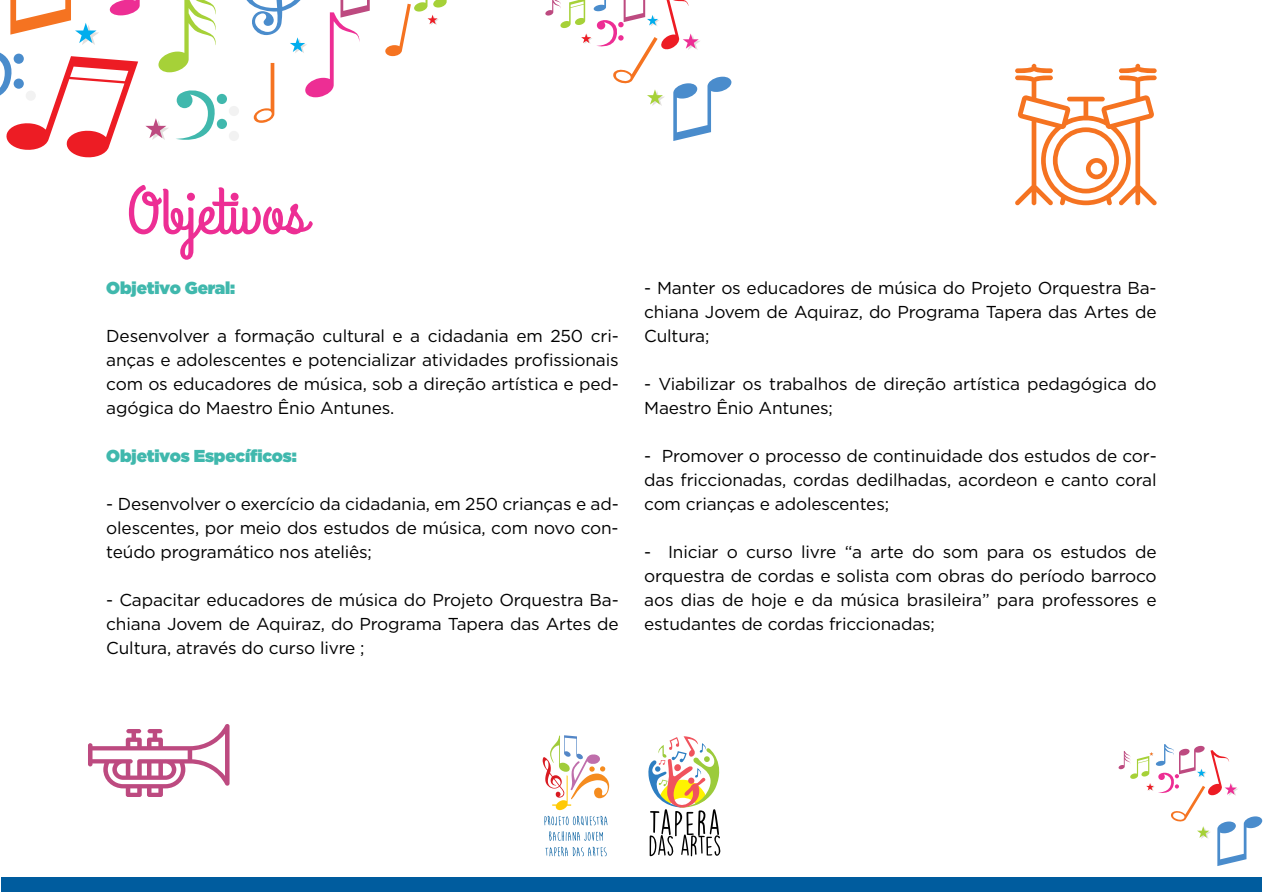
<style>
.page{position:relative;width:1263px;height:893px;background:#fff}
.page>*{position:absolute;margin:0;border:0;box-sizing:border-box;transform-origin:0 0}
.t1{font:66px "Grand Hotel";color:#ed2e94}
.t2{font:17.25px/24px "Gotham";letter-spacing:-.01em;color:#000;text-align:justify}
.t3{font:900 17.25px "Gotham";letter-spacing:-.01em;color:#40b8ad}
</style>
<div class="page">
<div style="left:229px;top:106px;width:10px;height:10px;background:#f2f2f2;border-radius:50%"></div>
<div style="left:229px;top:131px;width:10px;height:10px;background:#f2f2f2;border-radius:50%"></div>
<div style="left:217px;top:94px;width:10px;height:10px;background:#40b8ad;border-radius:50%"></div>
<div style="left:217px;top:119px;width:10px;height:10px;background:#40b8ad;border-radius:50%"></div>
<svg style="left:247px;top:1px;width:200px;height:122px"></svg>
<svg style="left:545px;top:1px;width:186px;height:140px"></svg>
<svg style="left:1px;top:1px;width:220px;height:157px"></svg>
<svg style="left:1118px;top:744px;width:144px;height:122px"></svg>
<div style="left:2px;top:877px;width:1260px;height:15px;background:#005c9e"></div>
<svg style="left:1015px;top:64px;width:142px;height:141px"></svg>
<svg style="left:88px;top:724px;width:142px;height:73px"></svg>
<svg style="left:648px;top:736px;width:73px;height:120px"></svg>
<svg style="left:543px;top:735px;width:66px;height:75px"></svg>
<svg style="left:545px;top:847px;width:62px;height:9px"></svg>
<svg style="left:549px;top:831px;width:54px;height:10px"></svg>
<svg style="left:544px;top:816px;width:63px;height:9px"></svg>
<h1 class="t1" style="left:128px;top:170px;width:181px">Objetivos</h1>
<p class="t3" style="left:106px;top:276px;width:130px">Objetivo Geral:</p>
<p class="t2" style="left:106px;top:324px;width:514px">Desenvolver a formação cultural e a cidadania em 250 cri&shy;anças e adolescentes e potencializar atividades profissionais com os educadores de música, sob a direção artística e ped&shy;agógica do Maestro Ênio Antunes.</p>
<p class="t3" style="left:106px;top:444px;width:192px">Objetivos Específicos:</p>
<p class="t2" style="left:106px;top:492px;width:514px">- Desenvolver o exercício da cidadania, em 250 crianças e ad&shy;olescentes, por meio dos estudos de música, com novo con&shy;teúdo programático nos ateliês;</p>
<p class="t2" style="left:106px;top:588px;width:514px">- Capacitar educadores de música do Projeto Orquestra Ba&shy;chiana Jovem de Aquiraz, do Programa Tapera das Artes de Cultura, através do curso livre ;</p>
<p class="t2" style="left:644px;top:276px;width:514px">- Manter os educadores de música do Projeto Orquestra Ba&shy;chiana Jovem de Aquiraz, do Programa Tapera das Artes de Cultura;</p>
<p class="t2" style="left:644px;top:372px;width:514px">- Viabilizar os trabalhos de direção artística pedagógica do<br>Maestro Ênio Antunes;</p>
<p class="t2" style="left:644px;top:444px;width:514px">- Promover o processo de continuidade dos estudos de cor&shy;das friccionadas, cordas dedilhadas, acordeon e canto coral com crianças e adolescentes;</p>
<p class="t2" style="left:644px;top:540px;width:514px">- Iniciar o curso livre “a arte do som para os estudos de orquestra de cordas e solista com obras do período barroco aos dias de hoje e da música brasileira” para professores e estudantes de cordas friccionadas;</p>
</div>
